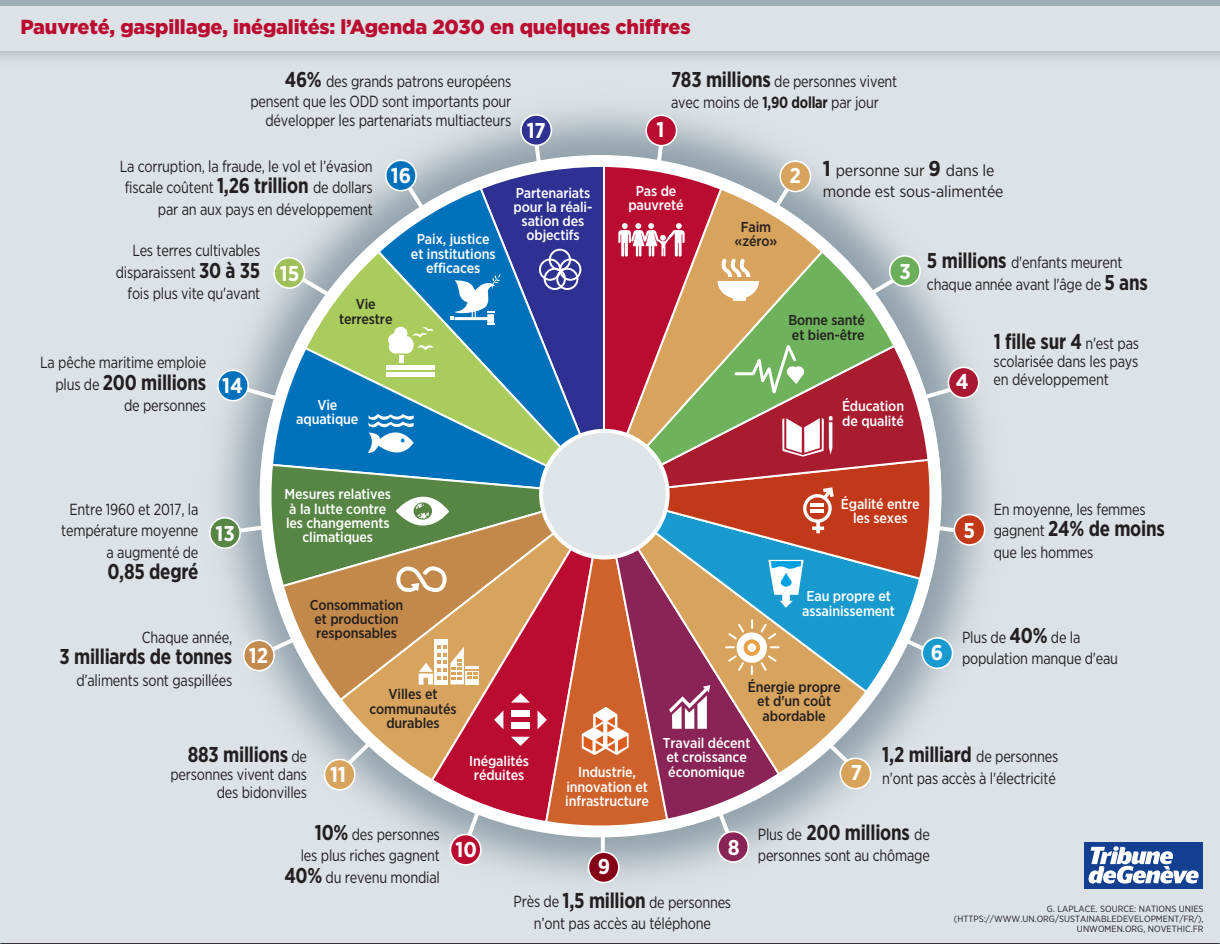
<style>
.page{position:relative;width:1220px;height:944px;background:#fff}
.page>*{position:absolute;margin:0;border:0;box-sizing:border-box;transform-origin:0 0}
.t1{font:700 21.38px "Gotham Semi Narrow";letter-spacing:-.015em;color:#231f20;scale:.9 1}
.t2{font:700 21.38px "Gotham Semi Narrow";color:#fff}
.t3{font:900 20.25px "Gotham";letter-spacing:-.01em;color:#ba0c30}
.t4{font:15.97px/21.4px "Gotham Semi Narrow";letter-spacing:-.015em;color:#231f20;text-align:right;scale:.9 1}
.t5{font:15.97px/21.4px "Gotham Semi Narrow";letter-spacing:-.015em;color:#231f20}
.t6{font:500 14.4px/14.4px "Gotham Semi Narrow";letter-spacing:-.01em;color:#fff;text-align:center}
.t7{font:500 14.4px/14.4px "Gotham Semi Narrow";letter-spacing:-.01em;color:#231f20;text-align:center}
.t8{font:9px/10.1px "Gotham Semi Narrow";color:#231f20;text-align:right}
.s1{font-weight:700;font-size:21.38px}
.s2{font-weight:700}
.s3{font-weight:400;font-size:15.97px}
</style>
<div class="page">
<div style="left:0;top:3px;width:1220px;height:940px;background:#dde2e6"></div>
<div style="left:0;top:0;width:1220px;height:6px;background:#9dacb5"></div>
<svg style="left:0;top:51px;width:1220px;height:8px"></svg>
<hr style="left:0;top:942px;width:1220px;height:1px;background:#231f20">
<img style="left:157px;top:51px;width:893px;height:832px">
<svg style="left:601px;top:844px;width:4px;height:7px"></svg>
<div style="left:646px;top:115px;width:30px;height:31px;background:#ba0c30;border-radius:50%"></div>
<div style="left:645px;top:114px;width:32px;height:32px;border:2px solid #fff;border-radius:50%"></div>
<div style="left:948px;top:367px;width:31px;height:30px;background:#a91a32;border-radius:50%"></div>
<div style="left:947px;top:366px;width:32px;height:32px;border:2px solid #fff;border-radius:50%"></div>
<div style="left:954px;top:514px;width:31px;height:30px;background:#c23919;border-radius:50%"></div>
<div style="left:953px;top:513px;width:32px;height:32px;border:2px solid #fff;border-radius:50%"></div>
<div style="left:718px;top:831px;width:30px;height:30px;background:#8b2456;border-radius:50%"></div>
<div style="left:717px;top:830px;width:32px;height:32px;border:2px solid #fff;border-radius:50%"></div>
<div style="left:588px;top:851px;width:31px;height:31px;background:#850118;border-radius:50%"></div>
<div style="left:588px;top:851px;width:32px;height:31px;border:2px solid #fff;border-radius:50%"></div>
<div style="left:521px;top:115px;width:30px;height:30px;background:#2e3092;border-radius:50%"></div>
<div style="left:520px;top:114px;width:32px;height:32px;border:2px solid #fff;border-radius:50%"></div>
<div style="left:450px;top:834px;width:31px;height:30px;background:#ba0c30;border-radius:50%"></div>
<div style="left:450px;top:833px;width:32px;height:32px;border:2px solid #fff;border-radius:50%"></div>
<div style="left:210px;top:517px;width:30px;height:31px;background:#568544;border-radius:50%"></div>
<div style="left:209px;top:517px;width:32px;height:32px;border:2px solid #fff;border-radius:50%"></div>
<div style="left:218px;top:370px;width:30px;height:30px;background:#0072bc;border-radius:50%"></div>
<div style="left:217px;top:369px;width:32px;height:32px;border:2px solid #fff;border-radius:50%"></div>
<svg style="left:229px;top:135px;width:739px;height:709px"></svg>
<div style="left:1084px;top:842px;width:119px;height:46px;background:#123f90"></div>
<svg style="left:1088px;top:846px;width:111px;height:37px"></svg>
<p class="t3" style="left:20px;top:15px;width:672px">Pauvreté, gaspillage, inégalités: l’Agenda 2030 en quelques chiffres</p>
<p class="t4" style="left:250px;top:71px;width:291px;line-height:19.6px"><span class="s1">46%</span> des grands patrons européens pensent que les ODD sont importants pour développer les partenariats multiacteurs</p>
<h1 class="t2" style="left:527px;top:118px;width:21px">17</h1>
<h1 class="t2" style="left:657px;top:117px;width:9px">1</h1>
<p class="t4" style="left:671px;top:70px;width:253px;text-align:left"><span class="s1">783 millions</span> de personnes vivent avec moins de <span class="s2">1,90 dollar</span> par jour</p>
<p class="t4" style="left:120px;top:155px;width:283px">La corruption, la fraude, le vol et l’évasion fiscale coûtent <span class="s1">1,26 trillion</span> de dollars par an aux pays en développement</p>
<p class="t5" style="left:823px;top:159px;width:182px"><span class="s1">1</span> personne sur <span class="s1">9</span> dans le monde est sous-alimentée</p>
<h1 class="t2" style="left:391px;top:163px;width:22px">16</h1>
<h1 class="t2" style="left:789px;top:163px;width:13px">2</h1>
<p class="t6" style="left:628px;top:183px;width:57px">Pas de pauvreté</p>
<p class="t6" style="left:514px;top:185px;width:80px">Partenariats pour la réali&shy;sation des</p>
<p class="t7" style="left:735px;top:219px;width:44px">Faim «zéro»</p>
<p class="t6" style="left:417px;top:231px;width:74px">Paix, justice</p>
<p class="t6" style="left:526px;top:228px;width:55px">objectifs</p>
<p class="t6" style="left:411px;top:246px;width:86px">et institutions efficaces</p>
<p class="t4" style="left:116px;top:239px;width:162px">Les terres cultivables disparaissent <span class="s1">30 à 35 </span>fois plus vite qu'avant</p>
<p class="t4" style="left:927px;top:252px;width:247px;text-align:left"><span class="s1">5 millions</span> d'enfants meurent chaque année avant l'âge de <span class="s1">5 ans</span></p>
<h1 class="t2" style="left:899px;top:259px;width:13px">3</h1>
<h1 class="t2" style="left:280px;top:260px;width:21px">15</h1>
<p class="t7" style="left:339px;top:296px;width:55px">Vie terrestre</p>
<p class="t7" style="left:788px;top:312px;width:78px;text-align:left">Bonne santé et bien-être</p>
<h1 class="t1" style="left:994px;top:329px;width:163px">1 fille sur 4 <span class="s3">n'est pas</span></h1>
<p class="t4" style="left:994px;top:352px;width:162px;line-height:17.8px;text-align:left">scolarisée dans les pays en développement</p>
<p class="t4" style="left:40px;top:351px;width:186px">La pêche maritime emploie</p>
<h1 class="t1" style="left:55px;top:369px;width:169px"><span class="s3">plus de</span> 200 millions</h1>
<p class="t4" style="left:124px;top:394px;width:93px">de personnes</p>
<h1 class="t2" style="left:956px;top:369px;width:14px">4</h1>
<h1 class="t2" style="left:222px;top:373px;width:22px">14</h1>
<p class="t6" style="left:296px;top:397px;width:64px">Vie aquatique</p>
<p class="t6" style="left:842px;top:398px;width:64px;text-align:left">Éducation de qualité</p>
<p class="t4" style="left:61px;top:498px;width:154px">Entre 1960 et 2017, la température moyenne a augmenté de</p>
<h1 class="t1" style="left:107px;top:559px;width:103px">0,85 degré</h1>
<h1 class="t2" style="left:215px;top:520px;width:21px">13</h1>
<p class="t4" style="left:142px;top:626px;width:102px">Chaque année,</p>
<h1 class="t1" style="left:60px;top:644px;width:193px">3 milliards de tonnes</h1>
<p class="t4" style="left:76px;top:668px;width:175px">d’aliments sont gaspillées</p>
<h1 class="t2" style="left:249px;top:643px;width:21px">12</h1>
<p class="t6" style="left:285px;top:486px;width:108px">Mesures relatives à la lutte contre les changements climatiques</p>
<p class="t7" style="left:310px;top:596px;width:95px">Consommation et production responsables</p>
<p class="t7" style="left:369px;top:686px;width:89px">Villes et communautés durables</p>
<h1 class="t1" style="left:188px;top:742px;width:134px">883 millions <span class="s3">de</span></h1>
<p class="t4" style="left:170px;top:765px;width:153px;line-height:17.8px">personnes vivent dans des bidonvilles</p>
<h1 class="t2" style="left:330px;top:762px;width:17px">11</h1>
<p class="t6" style="left:469px;top:752px;width:61px">Inégalités réduites</p>
<p class="t4" style="left:284px;top:822px;width:174px"><span class="s1">10%</span> des personnes<br>les plus riches gagnent<br><span class="s1">40%</span> du revenu mondial</p>
<h1 class="t2" style="left:455px;top:837px;width:23px">10</h1>
<p class="t6" style="left:565px;top:764px;width:85px">Industrie, innovation et infrastructure</p>
<h1 class="t2" style="left:598px;top:854px;width:14px">9</h1>
<p class="t6" style="left:841px;top:496px;width:80px">Égalité entre les sexes</p>
<p class="t6" style="left:802px;top:588px;width:94px;text-align:left">Eau propre et assainissement</p>
<p class="t7" style="left:748px;top:679px;width:94px">Énergie propre et d'un coût abordable</p>
<h1 class="t2" style="left:931px;top:639px;width:14px">6</h1>
<h1 class="t2" style="left:963px;top:518px;width:13px">5</h1>
<p class="t4" style="left:994px;top:498px;width:170px">En moyenne, les femmes</p>
<h1 class="t1" style="left:994px;top:516px;width:191px"><span class="s3">gagnent</span> 24% de moins</h1>
<p class="t4" style="left:994px;top:540px;width:112px">que les hommes</p>
<p class="t4" style="left:962px;top:626px;width:175px;text-align:left">Plus de <span class="s1">40%</span> de la population manque d'eau</p>
<p class="t6" style="left:663px;top:735px;width:89px;text-align:left">Travail décent et croissance économique</p>
<h1 class="t2" style="left:728px;top:834px;width:13px">8</h1>
<h1 class="t1" style="left:882px;top:742px;width:197px">1,2 milliard <span class="s3">de personnes</span></h1>
<p class="t4" style="left:882px;top:766px;width:194px">n'ont pas accès à l'électricité</p>
<h1 class="t1" style="left:758px;top:819px;width:193px"><span class="s3">Plus de</span> 200 millions <span class="s3">de</span></h1>
<p class="t4" style="left:758px;top:844px;width:193px">personnes sont au chômage</p>
<h1 class="t2" style="left:851px;top:760px;width:13px">7</h1>
<p class="t4" style="left:514px;top:890px;width:243px;text-align:center">Près de <span class="s1">1,5 million</span> de personnes n’ont pas accès au téléphone</p>
<p class="t8" style="left:954px;top:903px;width:251px">G. LAPLACE. SOURCE: NATIONS UNIES (HTTPS://WWW.UN.ORG/SUSTAINABLEDEVELOPMENT/FR/),<br>UNWOMEN.ORG, NOVETHIC.FR</p>
</div>
